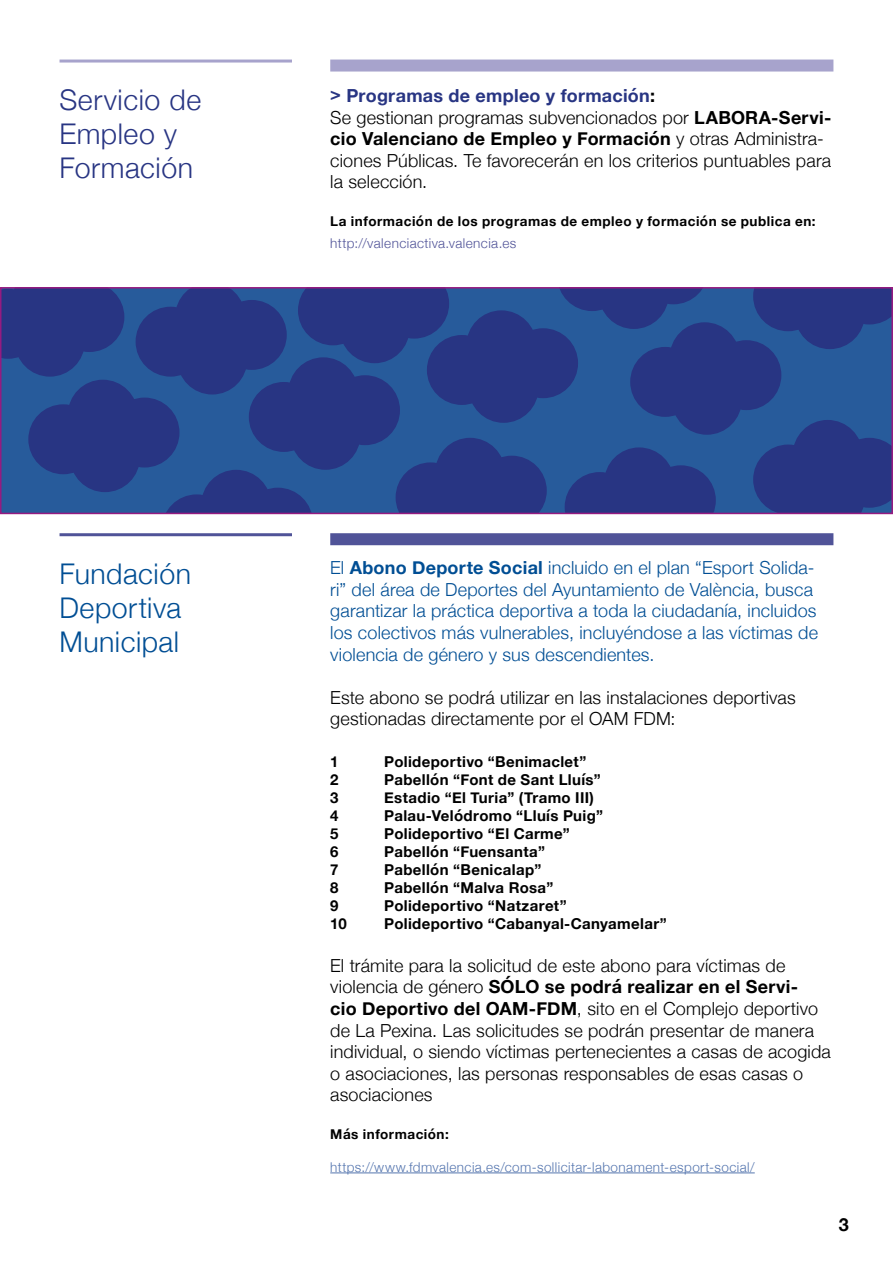
<style>
.page{position:relative;width:893px;height:1263px;background:#fff}
.page>*{position:absolute;margin:0;border:0;box-sizing:border-box;transform-origin:0 0}
.t1{font:300 28.5px/34.2px "Helvetica Neue";letter-spacing:.015em;color:#004e94}
.t2{font:300 28.5px/34.2px "Helvetica Neue";letter-spacing:.02em;color:#283583}
.t3{font:300 18px/21.6px "Helvetica Neue";letter-spacing:.01em;color:#000}
.t4{font:300 18px/21.6px "Helvetica Neue";letter-spacing:.01em;color:#004e94}
.t5{font:700 18px "Helvetica Neue";color:#000}
.t6{font:700 15px "Helvetica Neue";letter-spacing:.025em;color:#000}
.t7{font:700 13.5px "Helvetica Neue";letter-spacing:.035em;color:#000}
.t8{font:300 13.5px "Helvetica Neue";letter-spacing:.03em;color:#5576af}
.t9{font:300 13.5px "Helvetica Neue";letter-spacing:.03em;color:#505398}
.s1{font-weight:700;color:#283583}
.s2{font-weight:700}
</style>
<div class="page">
<hr style="left:60px;top:60px;width:232px;height:3px;background:#a7a3cc">
<div style="left:330px;top:60px;width:503px;height:12px;background:#a7a3cc"></div>
<div style="left:1px;top:288px;width:891px;height:225px;background:#275b9b"></div>
<div style="left:15px;top:307px;width:70px;height:70px;background:#283583;border-radius:50%"></div>
<svg style="left:3px;top:290px;width:121px;height:69px"></svg>
<div style="left:136px;top:307px;width:70px;height:70px;background:#283583;border-radius:50%"></div>
<div style="left:177px;top:325px;width:70px;height:69px;background:#283583;border-radius:50%"></div>
<svg style="left:176px;top:290px;width:66px;height:36px"></svg>
<div style="left:217px;top:300px;width:70px;height:70px;background:#283583;border-radius:50%"></div>
<div style="left:340px;top:293px;width:70px;height:70px;background:#283583;border-radius:50%"></div>
<svg style="left:298px;top:290px;width:151px;height:55px"></svg>
<div style="left:427px;top:335px;width:70px;height:70px;background:#283583;border-radius:50%"></div>
<div style="left:469px;top:353px;width:69px;height:70px;background:#283583;border-radius:50%"></div>
<div style="left:466px;top:310px;width:70px;height:70px;background:#283583;border-radius:50%"></div>
<div style="left:508px;top:328px;width:70px;height:70px;background:#283583;border-radius:50%"></div>
<svg style="left:560px;top:290px;width:141px;height:39px"></svg>
<div style="left:630px;top:347px;width:70px;height:70px;background:#283583;border-radius:50%"></div>
<div style="left:672px;top:365px;width:70px;height:70px;background:#283583;border-radius:50%"></div>
<div style="left:670px;top:322px;width:70px;height:70px;background:#283583;border-radius:50%"></div>
<div style="left:711px;top:340px;width:70px;height:70px;background:#283583;border-radius:50%"></div>
<svg style="left:753px;top:290px;width:137px;height:59px"></svg>
<div style="left:28px;top:404px;width:70px;height:70px;background:#283583;border-radius:50%"></div>
<div style="left:70px;top:422px;width:70px;height:70px;background:#283583;border-radius:50%"></div>
<div style="left:68px;top:380px;width:70px;height:70px;background:#283583;border-radius:50%"></div>
<div style="left:110px;top:398px;width:69px;height:69px;background:#283583;border-radius:50%"></div>
<div style="left:249px;top:382px;width:70px;height:70px;background:#283583;border-radius:50%"></div>
<div style="left:291px;top:400px;width:69px;height:70px;background:#283583;border-radius:50%"></div>
<div style="left:288px;top:357px;width:70px;height:70px;background:#283583;border-radius:50%"></div>
<div style="left:330px;top:375px;width:70px;height:70px;background:#283583;border-radius:50%"></div>
<svg style="left:167px;top:470px;width:144px;height:41px"></svg>
<div style="left:435px;top:438px;width:70px;height:70px;background:#283583;border-radius:50%"></div>
<svg style="left:396px;top:456px;width:151px;height:55px"></svg>
<svg style="left:565px;top:447px;width:151px;height:64px"></svg>
<div style="left:793px;top:420px;width:70px;height:70px;background:#283583;border-radius:50%"></div>
<svg style="left:753px;top:438px;width:137px;height:73px"></svg>
<div style="left:0;top:287px;width:893px;height:227px;border:2px solid #951b81"></div>
<hr style="left:330px;top:1172px;width:425px;height:1px;background:#5576af">
<hr style="left:60px;top:533px;width:232px;height:3px;background:#505398">
<div style="left:330px;top:533px;width:503px;height:12px;background:#505398"></div>
<h1 class="t2" style="left:60px;top:80px;width:143px">Servicio de<br>Empleo y<br>Formación</h1>
<h1 class="t1" style="left:60px;top:554px;width:133px">Fundación<br>Deportiva<br>Municipal</h1>
<p class="t3" style="left:330px;top:83px;width:503px"><span class="s1">&gt; Programas de empleo y formación</span><span class="s2">:<br></span>Se gestionan programas subvencionados por <span class="s2">LABORA-Servi&shy;cio Valenciano de Empleo y Formación</span> y otras Administra&shy;ciones Públicas. Te favorecerán en los criterios puntuables para la selección.</p>
<p class="t7" style="left:330px;top:211px;width:487px">La información de los programas de empleo y formación se publica en:</p>
<p class="t9" style="left:330px;top:232px;width:188px">http://valenciactiva.valencia.es</p>
<p class="t4" style="left:330px;top:556px;width:489px">El <span class="s2">Abono Deporte Social</span> incluido en el plan “Esport Solida&shy;ri” del área de Deportes del Ayuntamiento de València, busca garantizar la práctica deportiva a toda la ciudadanía, incluidos los colectivos más vulnerables, incluyéndose a las víctimas de violencia de género y sus descendientes.</p>
<p class="t3" style="left:330px;top:685px;width:467px">Este abono se podrá utilizar en las instalaciones deportivas gestionadas directamente por el OAM FDM:</p>
<p class="t6" style="left:330px;top:749px;width:10px">1</p>
<p class="t6" style="left:384px;top:749px;width:203px">Polideportivo “Benimaclet”</p>
<p class="t6" style="left:330px;top:767px;width:10px">2</p>
<p class="t6" style="left:384px;top:767px;width:218px">Pabellón “Font de Sant Lluís”</p>
<p class="t6" style="left:330px;top:785px;width:10px">3</p>
<p class="t6" style="left:384px;top:785px;width:211px">Estadio “El Turia” (Tramo III)</p>
<p class="t6" style="left:330px;top:803px;width:10px">4</p>
<p class="t6" style="left:384px;top:803px;width:220px">Palau-Velódromo “Lluís Puig”</p>
<p class="t6" style="left:330px;top:821px;width:10px">5</p>
<p class="t6" style="left:384px;top:821px;width:187px">Polideportivo “El Carme”</p>
<p class="t6" style="left:330px;top:839px;width:10px">6</p>
<p class="t6" style="left:384px;top:839px;width:162px">Pabellón “Fuensanta”</p>
<p class="t6" style="left:330px;top:857px;width:10px">7</p>
<p class="t6" style="left:384px;top:857px;width:159px">Pabellón “Benicalap”</p>
<p class="t6" style="left:330px;top:875px;width:10px">8</p>
<p class="t6" style="left:384px;top:875px;width:171px">Pabellón “Malva Rosa”</p>
<p class="t6" style="left:330px;top:893px;width:10px">9</p>
<p class="t6" style="left:384px;top:893px;width:184px">Polideportivo “Natzaret”</p>
<p class="t6" style="left:330px;top:911px;width:18px">10</p>
<p class="t6" style="left:384px;top:911px;width:284px">Polideportivo “Cabanyal-Canyamelar”</p>
<p class="t3" style="left:330px;top:953px;width:502px">El trámite para la solicitud de este abono para víctimas de violencia de género <span class="s2">SÓLO se podrá realizar en el Servi-<br>cio Deportivo del OAM-FDM</span>, sito en el Complejo deportivo de La Pexina. Las solicitudes se podrán presentar de manera individual, o siendo víctimas pertenecientes a casas de acogida o asociaciones, las personas responsables de esas casas o asociaciones</p>
<p class="t7" style="left:330px;top:1124px;width:120px">Más información:</p>
<p class="t8" style="left:330px;top:1156px;width:426px">https://www.fdmvalencia.es/com-sollicitar-labonament-esport-social/</p>
<p class="t5" style="left:839px;top:1210px;width:12px">3</p>
</div>
